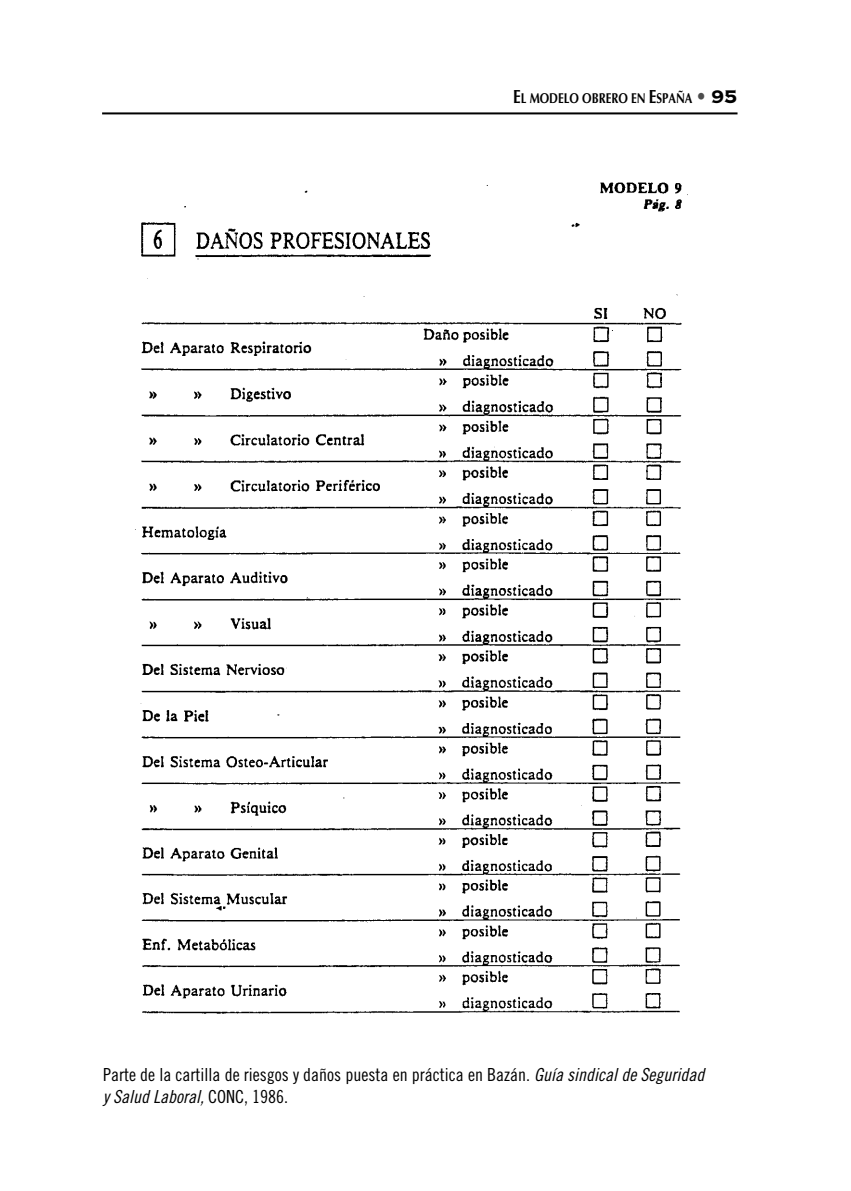
<style>
.page{position:relative;width:851px;height:1191px;background:#fff}
.page>*{position:absolute;margin:0;border:0;box-sizing:border-box;transform-origin:0 0}
.t1{font:18px "Trade Gothic Cond Eighteen";color:#000}
.t2{font:18px "Trade Gothic Cond Eighteen Obl";color:#000}
.t3{font:700 14.2px "Optima";color:#000;scale:.8 1}
.s1{font-size:19px}
.s2{font-size:20px;color:#4d4d4d}
.s3{font-family:"Copperplate Thirty Three BC";font-weight:400;font-size:24px}
.s4{font-family:"Trade Gothic Cond Eighteen Obl"}
.s5{font-family:"Trade Gothic Cond Eighteen"}
</style>
<div class="page">
<hr style="left:102px;top:112px;width:635px;height:2px;background:#000">
<img style="left:135px;top:182px;width:547px;height:832px">
<p class="t3" style="left:513px;top:92px;width:282px"><span class="s1">E</span>L MODELO OBRERO EN <span class="s1">E</span>SPAÑA <span class="s2">•</span> <span class="s3">95</span></p>
<p class="t1" style="left:103px;top:1067px;width:603px">Parte de la cartilla de riesgos y daños puesta en práctica en Bazán. <span class="s4">Guía sindical de Seguridad</span></p>
<p class="t2" style="left:103px;top:1089px;width:186px">y Salud Laboral, <span class="s5">CONC, 1986.</span></p>
</div>
